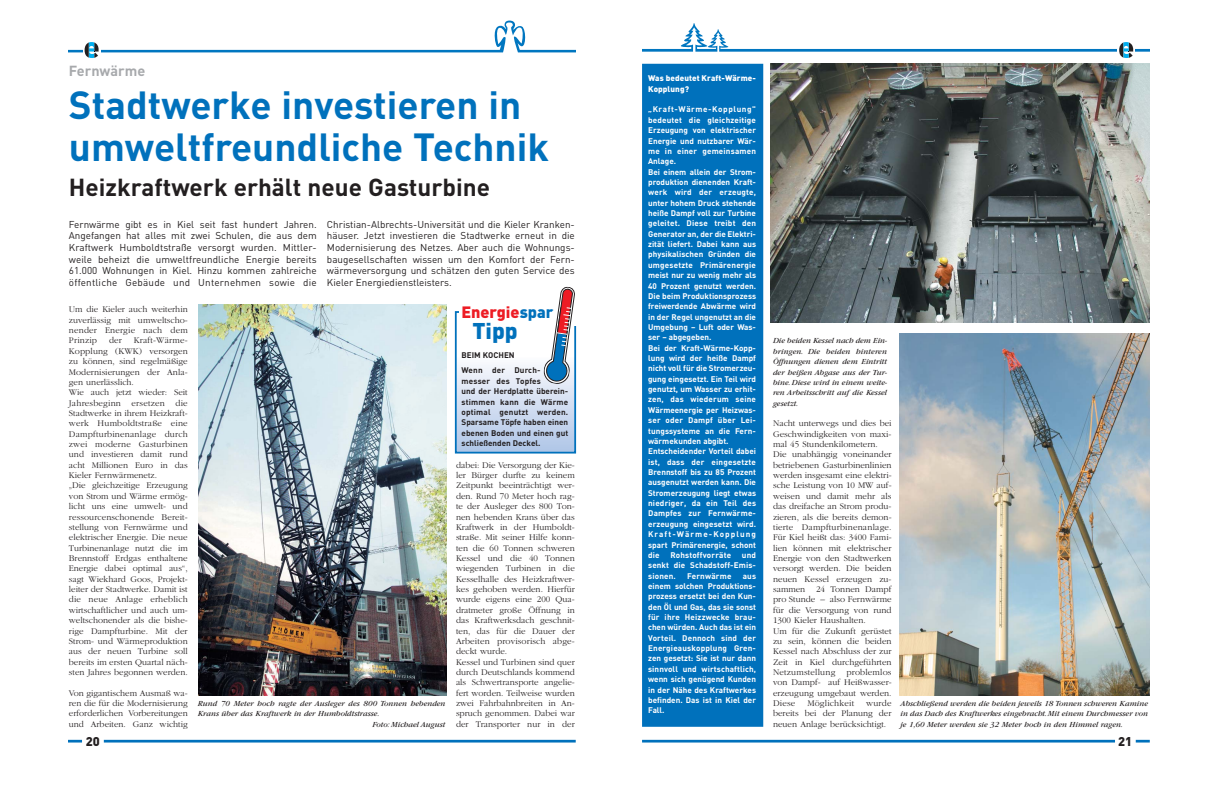
<style>
.page{position:relative;width:1219px;height:789px;background:#fff}
.page>*{position:absolute;margin:0;border:0;box-sizing:border-box;transform-origin:0 0}
.t1{font:700 38.7px/42.3px "DIN";color:#0071bc}
.t2{font:700 24.3px "DIN";color:#231f20}
.t3{font:900 22.5px "DIN";color:#0071bc}
.t4{font:900 16.2px "DIN";color:#ed1c24}
.t5{font:700 14.4px "DIN";color:#a7a9ac}
.t6{font:900 12.6px "DIN";color:#231f20}
.t7{font:9.9px/11.7px "DIN";color:#231f20;text-align:justify}
.t8{font:300 9px/10.4px "Garamond";color:#231f20}
.t9{font:300 9px "Garamond";letter-spacing:.02em;color:#231f20}
.t10{font:700 8.1px/10.4px "DIN";color:#fff;text-align:justify}
.t11{font:italic 8.1px/10.4px "Garamond";color:#231f20;text-align:justify}
.t12{font:700 8.1px/10.4px "DIN";color:#231f20}
.t13{font:900 8.1px/10.4px "DIN";letter-spacing:.01em;color:#fff}
.t14{font:700 8.1px "DIN";letter-spacing:.02em;color:#fff}
.s1{color:#0071bc}
</style>
<div class="page">
<hr style="left:642px;top:739px;width:473px;height:3px;background:#0071bc">
<hr style="left:1136px;top:739px;width:14px;height:3px;background:#0071bc">
<hr style="left:104px;top:739px;width:472px;height:3px;background:#0071bc">
<hr style="left:68px;top:739px;width:14px;height:3px;background:#0071bc">
<img style="left:771px;top:64px;width:379px;height:259px">
<svg style="left:68px;top:21px;width:508px;height:37px"></svg>
<svg style="left:642px;top:23px;width:508px;height:35px"></svg>
<img style="left:198px;top:304px;width:249px;height:391px">
<img style="left:900px;top:333px;width:250px;height:362px">
<div style="left:643px;top:65px;width:119px;height:660px;background:#0071bc"></div>
<div style="left:642px;top:64px;width:121px;height:662px;border:2px solid #0071bc"></div>
<div style="left:455px;top:357px;width:120px;height:95px;background:linear-gradient(to bottom,#fafafd,#afc5e7)"></div>
<div style="left:455px;top:311px;width:121px;height:142px;border:2px solid #0071bc"></div>
<div style="left:459px;top:304px;width:99px;height:18px;background:#fff"></div>
<svg style="left:542px;top:286px;width:34px;height:99px"></svg>
<h3 class="t5" style="left:69px;top:67px;width:78px">Fernwärme</h3>
<h1 class="t1" style="left:69px;top:90px;width:482px">Stadtwerke investieren in umweltfreundliche Technik</h1>
<h2 class="t2" style="left:69px;top:180px;width:423px">Heizkraftwerk erhält neue Gasturbine</h2>
<p class="t7" style="left:69px;top:220px;width:249px">Fernwärme gibt es in Kiel seit fast hundert Jahren.<br>Angefangen hat alles mit zwei Schulen, die aus dem Kraftwerk Humboldtstraße versorgt wurden. Mittler&shy;weile beheizt die umweltfreundliche Energie bereits 61.000 Wohnungen in Kiel. Hinzu kommen zahlreiche öffentliche Gebäude und Unternehmen sowie die</p>
<p class="t7" style="left:327px;top:220px;width:249px">Christian-Albrechts-Universität und die Kieler Kranken&shy;häuser. Jetzt investieren die Stadtwerke erneut in die Modernisierung des Netzes. Aber auch die Wohnungs&shy;baugesellschaften wissen um den Komfort der Fern&shy;wärmeversorgung und schätzen den guten Service des Kieler Energiedienstleisters.</p>
<p class="t8" style="left:69px;top:305px;width:120px;text-align:justify">Um die Kieler auch weiterhin zuverlässig mit umweltscho&shy;nender Energie nach dem Prinzip</p>
<p class="t8" style="left:69px;top:336px;width:120px;text-indent:65px">Kraft-Wärme-<br>Kopplung (KWK) versorgen zu können, sind regelmäßige<br>Modernisierungen der Anla&shy;gen unerlässlich.<br>Wie auch jetzt wieder: Seit<br>Jahresbeginn ersetzen die<br>Stadtwerke in ihrem Heizkraft&shy;werk Humboldtstraße eine<br>Dampfturbinenanlage durch zwei moderne Gasturbinen und investieren damit rund acht Millionen Euro in das<br>Kieler Fernwärmenetz.<br>„Die gleichzeitige Erzeugung von Strom und Wärme ermög&shy;licht uns eine umwelt- und ressourcenschonende Bereit&shy;stellung von Fernwärme und elektrischer Energie. Die neue<br>Turbinenanlage nutzt die im<br>Brennstoff Erdgas enthaltene<br>Energie dabei optimal aus“, sagt Wiekhard Goos, Projekt&shy;leiter der Stadtwerke. Damit ist die neue Anlage erheblich wirtschaftlicher und auch um&shy;weltschonender als die bishe&shy;rige Dampfturbine. Mit der<br>Strom- und Wärmeproduktion aus der neuen Turbine soll bereits im ersten Quartal näch&shy;sten Jahres begonnen werden.</p>
<p class="t8" style="left:69px;top:688px;width:120px;text-align:justify">Von gigantischem Ausmaß wa&shy;ren die für die Modernisierung erforderlichen Vorbereitungen und Arbeiten. Ganz wichtig</p>
<p class="t8" style="left:109px;top:336px;width:14px">der</p>
<h3 class="t6" style="left:86px;top:737px;width:16px">20</h3>
<p class="t11" style="left:198px;top:698px;width:249px">Rund 70 Meter hoch ragte der Ausleger des 800 Tonnen hebenden</p>
<p class="t11" style="left:198px;top:709px;width:183px">Krans über das Kraftwerk in der Humboldtstrasse.</p>
<p class="t11" style="left:372px;top:719px;width:74px">Foto: Michael August</p>
<h3 class="t4" style="left:461px;top:307px;width:94px">Energie<span class="s1">spar</span></h3>
<h3 class="t3" style="left:472px;top:324px;width:47px">Tipp</h3>
<p class="t12" style="left:462px;top:348px;width:81px;line-height:15.7px">BEIM KOCHEN<br>Wenn der Durch-</p>
<p class="t12" style="left:462px;top:377px;width:108px">messer des Topfes<br>und der Herdplatte überein&shy;stimmen kann die Wärme optimal genutzt werden.<br>Sparsame Töpfe haben einen ebenen Boden und einen gut schließenden Deckel.</p>
<p class="t8" style="left:456px;top:460px;width:120px">dabei: Die Versorgung der Kie&shy;ler Bürger durfte zu keinem<br>Zeitpunkt beeinträchtigt wer&shy;den. Rund 70 Meter hoch rag&shy;te der Ausleger des 800 Ton&shy;nen hebenden Krans über das<br>Kraftwerk in der Humboldt&shy;straße. Mit seiner Hilfe konn&shy;ten die 60 Tonnen schweren<br>Kessel und die 40 Tonnen wiegenden Turbinen in die<br>Kesselhalle des Heizkraftwer&shy;kes gehoben werden. Hierfür wurde eigens eine 200 Qua&shy;dratmeter große Öffnung in das Kraftwerksdach geschnit&shy;ten, das für die Dauer der<br>Arbeiten provisorisch abge&shy;deckt wurde.<br>Kessel und Turbinen sind quer durch Deutschlands kommend als Schwertransporte angelie&shy;fert worden. Teilweise wurden zwei Fahrbahnbreiten in An&shy;spruch genommen. Dabei war der Transporter nur in der</p>
<p class="t13" style="left:648px;top:74px;width:109px">Was bedeutet Kraft-Wärme-<br>Kopplung?</p>
<p class="t10" style="left:648px;top:106px;width:109px;text-align:left">„Kraft-Wärme-Kopplung" bedeutet die gleichzeitige<br>Erzeugung von elektrischer<br>Energie und nutzbarer Wär&shy;me in einer gemeinsamen<br>Anlage.<br>Bei einem allein der Strom&shy;produktion dienenden Kraft&shy;werk wird der erzeugte, unter hohem Druck stehende heiße Dampf voll zur Turbine geleitet. Diese treibt den<br>Generator an, der die Elektri&shy;zität liefert. Dabei kann aus physikalischen Gründen die umgesetzte Primärenergie meist nur zu wenig mehr als<br>40 Prozent genutzt werden.<br>Die beim Produktionsprozess freiwerdende Abwärme wird in der Regel ungenutzt an die<br>Umgebung – Luft oder Was&shy;ser – abgegeben.<br>Bei der Kraft-Wärme-Kopp&shy;lung wird der heiße Dampf nicht voll für die Stromerzeu&shy;gung eingesetzt. Ein Teil wird genutzt, um Wasser zu erhit&shy;zen, das wiederum seine<br>Wärmeenergie per Heizwas&shy;ser oder Dampf über Lei&shy;tungssysteme an die Fern&shy;wärmekunden abgibt.<br>Entscheidender Vorteil dabei ist, dass der eingesetzte<br>Brennstoff bis zu 85 Prozent ausgenutzt werden kann. Die<br>Stromerzeugung liegt etwas niedriger, da ein Teil des<br>Dampfes zur Fernwärme&shy;erzeugung eingesetzt wird.<br>Kraft-Wärme-Kopplung spart Primärenergie, schont die</p>
<p class="t14" style="left:670px;top:552px;width:62px">Rohstoffvorräte</p>
<p class="t10" style="left:648px;top:551px;width:109px;text-indent:94px">und senkt die Schadstoff-Emis&shy;sionen.</p>
<p class="t14" style="left:687px;top:573px;width:46px">Fernwärme</p>
<p class="t10" style="left:648px;top:571px;width:109px;text-indent:95px">aus einem solchen Produktions&shy;prozess ersetzt bei den Kun&shy;den Öl und Gas, das sie sonst für ihre Heizzwecke brau&shy;chen würden. Auch das ist ein Vorteil. Dennoch sind der Energieauskopplung Gren&shy;zen gesetzt: Sie ist nur dann sinnvoll und wirtschaftlich, wenn sich genügend Kunden in der Nähe des Kraftwerkes befinden. Das ist in Kiel der Fall.</p>
<p class="t11" style="left:773px;top:336px;width:116px">Die beiden Kessel nach dem Ein&shy;bringen. Die beiden hinteren Öffnungen dienen dem Eintritt der heißen Abgase aus der Tur&shy;bine. Diese wird in einem weite&shy;ren Arbeitsschritt auf die Kessel gesetzt.</p>
<p class="t8" style="left:773px;top:419px;width:120px">Nacht unterwegs und dies bei<br>Geschwindigkeiten von maxi&shy;mal 45 Stundenkilometern.<br>Die unabhängig voneinander betriebenen Gasturbinenlinien werden insgesamt eine elektri&shy;sche Leistung von 10 MW auf&shy;weisen und damit mehr als das dreifache an Strom produ&shy;zieren, als die bereits demon&shy;tierte Dampfturbinenanlage.<br>Für Kiel heißt das: 3400 Fami&shy;lien können mit elektrischer<br>Energie von den Stadtwerken versorgt werden. Die beiden neuen Kessel erzeugen zu&shy;sammen 24 Tonnen Dampf pro Stunde – also Fernwärme für die Versorgung von rund<br>1300 Kieler Haushalten.<br>Um für die Zukunft gerüstet zu sein, können die beiden<br>Kessel nach Abschluss der zur<br>Zeit in Kiel durchgeführten<br>Netzumstellung problemlos von Dampf- auf Heißwasser&shy;erzeugung umgebaut werden.<br>Diese</p>
<p class="t8" style="left:773px;top:698px;width:120px;text-align:justify;text-indent:93px">wurde bereits bei der Planung der neuen Anlage berücksichtigt.</p>
<p class="t9" style="left:807px;top:699px;width:48px">Möglichkeit</p>
<p class="t11" style="left:901px;top:698px;width:249px">Abschließend werden die beiden jeweils 18 Tonnen schweren Kamine in das Dach des Kraftwerkes eingebracht.Mit einem Durchmesser von je 1,60 Meter werden sie 32 Meter hoch in den Himmel ragen.</p>
<h3 class="t6" style="left:1118px;top:737px;width:16px">21</h3>
</div>
